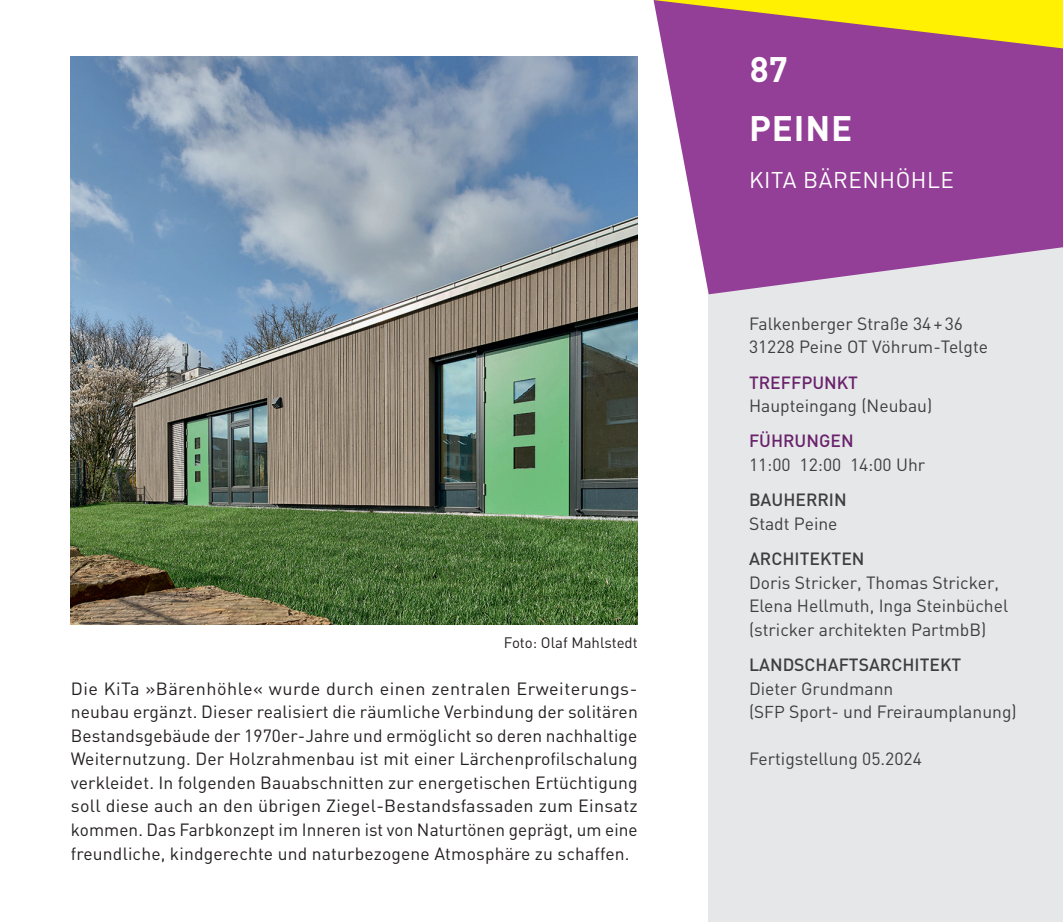
<style>
.page{position:relative;width:1063px;height:922px;background:#fff}
.page>*{position:absolute;margin:0;border:0;box-sizing:border-box;transform-origin:0 0}
.t1{font:700 35px "DIN";letter-spacing:.025em;color:#fff}
.t2{font:22.5px "DIN";letter-spacing:.025em;color:#fff}
.t3{font:17.5px/23.5px "DIN";letter-spacing:.01em;color:#231f20}
.t4{font:17.5px/23.5px "DIN";color:#3e3e3f}
.t5{font:500 17.5px "DIN";color:#3e3e3f}
.t6{font:500 17.5px "DIN";color:#69226c}
.t7{font:15px "DIN";letter-spacing:-.005em;color:#231f20}
.s1{font-size:17px}
</style>
<div class="page">
<div style="left:709px;top:234px;width:354px;height:687px;background:#e6e7e9"></div>
<svg style="left:662px;top:48px;width:401px;height:246px;background:#a057a3"></svg>
<svg style="left:653px;top:0;width:410px;height:48px;background:#ca9a4d"></svg>
<img style="left:71px;top:57px;width:567px;height:567px">
<p class="t7" style="left:504px;top:632px;width:135px">Foto: Olaf Mahlstedt</p>
<p class="t3" style="left:71px;top:676px;width:569px">Die KiTa »Bärenhöhle« wurde durch einen zentralen Erweiterungs&shy;neubau ergänzt. Dieser realisiert die räumliche Verbindung der solitären Bestandsgebäude der 1970er-Jahre und ermöglicht so deren nachhaltige Weiternutzung. Der Holzrahmenbau ist mit einer Lärchenprofilschalung verkleidet. I n folgenden Bauabschnitten zur energetischen Ertüchtigung soll diese auch an den übrigen Ziegel-Bestandsfassaden zum Einsatz kommen. Das Farbkonzept im I nneren ist von Naturtönen geprägt, um eine freundliche, kindgerechte und naturbezogene Atmosphäre zu schaffen.</p>
<h1 class="t1" style="left:750px;top:47px;width:40px">87</h1>
<h1 class="t1" style="left:749px;top:106px;width:105px">PEINE</h1>
<p class="t2" style="left:749px;top:166px;width:207px">Kita Bärenhöhle</p>
<p class="t4" style="left:749px;top:311px;width:240px">Falkenberger Straße 34+36<br>31228 Peine OT Vöhrum-Telgte</p>
<p class="t6" style="left:749px;top:371px;width:110px">TREFFPUNKT</p>
<p class="t4" style="left:749px;top:393px;width:185px">Haupteingang (Neubau)</p>
<p class="t6" style="left:749px;top:430px;width:106px">FÜHRUNGEN</p>
<p class="t4" style="left:749px;top:452px;width:178px">11:00 12:00 14:00 Uhr</p>
<p class="t5" style="left:749px;top:488px;width:99px">BAUHERRIN</p>
<p class="t4" style="left:749px;top:511px;width:90px">Stadt Peine</p>
<p class="t5" style="left:749px;top:547px;width:117px">ARCHITEKTEN</p>
<p class="t4" style="left:749px;top:570px;width:261px">Doris Stricker, Thomas Stricker,<br>Elena Hellmuth, I nga Steinbüchel (stricker architekten PartmbB)</p>
<p class="t5" style="left:749px;top:653px;width:213px">LANDSCHAFTSARCHITEKT</p>
<p class="t4" style="left:749px;top:676px;width:269px">Dieter Grundmann<br>(<span class="s1">SFP</span> Sport- und Freiraumplanung)</p>
<p class="t4" style="left:749px;top:746px;width:174px">Fertigstellung 05.2024</p>
</div>
